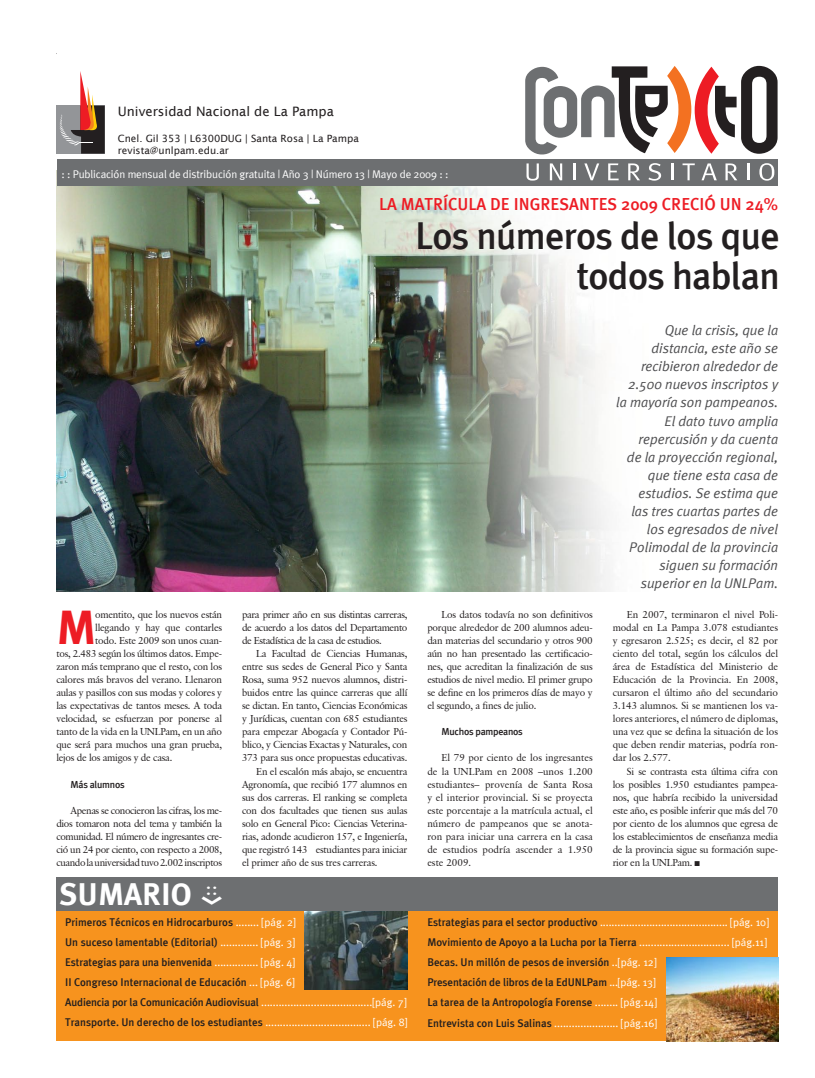
<style>
.page{position:relative;width:815px;height:1078px;background:#fff}
.page>*{position:absolute;margin:0;border:0;box-sizing:border-box;transform-origin:0 0}
.t1{font:700 47.4px "Meta Plus";color:#ed1c24}
.t2{font:47px "Meta Plus Normal";color:#fff;scale:.89 1}
.t3{font:500 38px "Meta Plus";letter-spacing:-.02em;color:#231f20}
.t4{font:700 31px "Meta Plus";color:#fff}
.t5{font:20.2px "Meta Plus Normal";color:#fff;scale:.89 1}
.t6{font:500 17px "Meta Plus";color:#ed1c24}
.t7{font:italic 14px/18px "Meta Plus Normal";color:#4d4d4f;text-align:right}
.t8{font:13px "Lucida Sans";color:#231f20}
.t9{font:11.1px "Meta Plus Normal";letter-spacing:-.01em;color:#fff}
.t10{font:11px/20px "Meta Plus Normal";color:#fff}
.t11{font:500 11px/20px "Meta Plus";color:#231f20;text-align:justify}
.t12{font:10px/13px "Classical Garamond BT";letter-spacing:-.025em;color:#231f20;text-align:justify}
.t13{font:10px/12px "Lucida Sans";color:#231f20}
.t14{font:500 10px "Meta Plus";letter-spacing:-.025em;color:#231f20}
.s1{font-family:"Meta Plus Normal";font-weight:400;color:#fff}
.s2{font-family:"Meta Plus";font-weight:500;color:#231f20}
</style>
<div class="page">
<div style="left:57px;top:909px;width:721px;height:131px;background:#f7931e"></div>
<img style="left:304px;top:909px;width:103px;height:80px">
<img style="left:57px;top:186px;width:553px;height:405px">
<div style="left:57px;top:159px;width:721px;height:27px;background:#6d6f71"></div>
<div style="left:57px;top:106px;width:48px;height:48px;background:#939598"></div>
<svg style="left:60px;top:71px;width:45px;height:83px"></svg>
<svg style="left:527px;top:163px;width:12px;height:17px"></svg>
<svg style="left:550px;top:163px;width:12px;height:17px"></svg>
<svg style="left:573px;top:163px;width:2px;height:17px"></svg>
<svg style="left:584px;top:163px;width:15px;height:17px"></svg>
<svg style="left:608px;top:163px;width:11px;height:17px"></svg>
<svg style="left:628px;top:163px;width:12px;height:17px"></svg>
<svg style="left:648px;top:163px;width:13px;height:18px"></svg>
<svg style="left:671px;top:163px;width:2px;height:17px"></svg>
<svg style="left:683px;top:163px;width:12px;height:17px"></svg>
<svg style="left:701px;top:163px;width:16px;height:17px"></svg>
<svg style="left:725px;top:163px;width:12px;height:17px"></svg>
<svg style="left:747px;top:163px;width:2px;height:17px"></svg>
<svg style="left:759px;top:163px;width:15px;height:18px"></svg>
<svg style="left:525px;top:66px;width:253px;height:88px"></svg>
<div style="left:57px;top:876px;width:721px;height:33px;background:#6d6f71"></div>
<img style="left:667px;top:957px;width:111px;height:83px">
<h3 class="t8" style="left:118px;top:104px;width:218px">Universidad Nacional de La Pampa</h3>
<p class="t13" style="left:118px;top:132px;width:243px">Cnel. Gil 353 | L6300DUG | Santa Rosa | La Pampa revista@unlpam.edu.ar</p>
<p class="t9" style="left:61px;top:167px;width:388px">: : Publicación mensual de distribución gratuita | Año 3 | Número 13 | Mayo de 2009 : :</p>
<h3 class="t6" style="left:379px;top:194px;width:400px">LA MATRÍCULA DE INGRESANTES 2009 CRECIÓ UN 24%</h3>
<h3 class="t3" style="left:415px;top:213px;width:366px">Los números de los que</h3>
<h3 class="t3" style="left:577px;top:253px;width:205px">todos hablan</h3>
<h1 class="t1" style="left:56px;top:600px;width:42px">M</h1>
<p class="t12" style="left:95px;top:608px;width:128px">omentito, que los nuevos están</p>
<p class="t12" style="left:95px;top:621px;width:128px">llegando y hay que contarles</p>
<p class="t12" style="left:95px;top:634px;width:128px">todo. Este 2009 son unos cuan-</p>
<p class="t12" style="left:56px;top:647px;width:167px">tos, 2.483 según los últimos datos. Empe-</p>
<p class="t12" style="left:56px;top:660px;width:167px">zaron más temprano que el resto, con los</p>
<p class="t12" style="left:56px;top:673px;width:167px">calores más bravos del verano. Llenaron</p>
<p class="t12" style="left:56px;top:686px;width:167px">aulas y pasillos con sus modas y colores y</p>
<p class="t12" style="left:56px;top:699px;width:167px">las expectativas de tantos meses. A toda</p>
<p class="t12" style="left:56px;top:712px;width:167px">velocidad, se esfuerzan por ponerse al</p>
<p class="t12" style="left:56px;top:725px;width:167px">tanto de la vida en la UNLPam, en un año</p>
<p class="t12" style="left:56px;top:738px;width:167px">que será para muchos una gran prueba,</p>
<p class="t12" style="left:56px;top:751px;width:118px">lejos de los amigos y de casa.</p>
<p class="t14" style="left:71px;top:778px;width:56px">Más alumnos</p>
<p class="t12" style="left:56px;top:803px;width:167px;text-indent:14px">Apenas se conocieron las cifras, los me&shy;dios tomaron nota del tema y también la comunidad. El número de ingresantes cre&shy;ció un 24 por ciento, con respecto a 2008, cuando la universidad tuvo 2.002 inscriptos</p>
<h3 class="t4" style="left:60px;top:876px;width:133px">SUMARIO</h3>
<h3 class="t5" style="left:226px;top:884px;width:14px;rotate:90deg">::</h3>
<h2 class="t2" style="left:244px;top:894px;width:16px;rotate:90deg">›</h2>
<p class="t12" style="left:242px;top:608px;width:167px">para primer año en sus distintas carreras, de acuerdo a los datos del Departamento de Estadística de la casa de estudios.</p>
<p class="t12" style="left:256px;top:647px;width:153px">La Facultad de Ciencias Humanas,</p>
<p class="t12" style="left:242px;top:660px;width:167px">entre sus sedes de General Pico y Santa</p>
<p class="t12" style="left:242px;top:673px;width:167px">Rosa, suma 952 nuevos alumnos, distri-</p>
<p class="t12" style="left:242px;top:686px;width:167px">buidos entre las quince carreras que allí</p>
<p class="t12" style="left:242px;top:699px;width:167px">se dictan. En tanto, Ciencias Económicas</p>
<p class="t12" style="left:242px;top:712px;width:167px">y Jurídicas, cuentan con 685 estudiantes</p>
<p class="t12" style="left:242px;top:725px;width:167px">para empezar Abogacía y Contador Pú-</p>
<p class="t12" style="left:242px;top:738px;width:167px">blico, y Ciencias Exactas y Naturales, con</p>
<p class="t12" style="left:242px;top:751px;width:167px">373 para sus once propuestas educativas.</p>
<p class="t12" style="left:256px;top:764px;width:153px">En el escalón más abajo, se encuentra</p>
<p class="t12" style="left:242px;top:777px;width:167px">Agronomía, que recibió 177 alumnos en</p>
<p class="t12" style="left:242px;top:790px;width:167px">sus dos carreras. El ranking se completa</p>
<p class="t12" style="left:242px;top:803px;width:167px">con dos facultades que tienen sus aulas</p>
<p class="t12" style="left:242px;top:816px;width:167px">solo en General Pico: Ciencias Veterina-</p>
<p class="t12" style="left:242px;top:829px;width:167px">rias, adonde acudieron 157, e Ingeniería,</p>
<p class="t12" style="left:242px;top:842px;width:167px">que registró 143 estudiantes para iniciar</p>
<p class="t12" style="left:242px;top:855px;width:137px">el primer año de sus tres carreras.</p>
<p class="t11" style="left:65px;top:911px;width:232px">Primeros Técnicos en Hidrocarburos <span class="s1">........ [pág. 2] </span>Un suceso lamentable (Editorial) <span class="s1">............. [pág. 3] </span>Estrategias para una bienvenida <span class="s1">............... [pág. 4] </span>II Congreso Internacional de Educación <span class="s1">... [pág. 6]</span></p>
<p class="t10" style="left:65px;top:991px;width:344px"><span class="s2">Audiencia por la Comunicación Audiovisual</span> ......................................[pág. 7]<br><span class="s2">Transporte. Un derecho de los estudiantes</span> .................................... [pág. 8]</p>
<p class="t12" style="left:427px;top:608px;width:167px;text-indent:14px">Los datos todavía no son definitivos porque alrededor de 200 alumnos adeu&shy;dan materias del secundario y otros 900 aún no han presentado las certificacio&shy;nes, que acreditan la finalización de sus estudios de nivel medio. El primer grupo se define en los primeros días de mayo y el segundo, a fines de julio.</p>
<p class="t14" style="left:441px;top:726px;width:83px">Muchos pampeanos</p>
<p class="t12" style="left:427px;top:751px;width:167px;text-indent:14px">El 79 por ciento de los ingresantes de la UNLPam en 2008 –unos 1.200 estudiantes– provenía de Santa Rosa y el interior provincial. Si se proyecta este porcentaje a la matrícula actual, el número de pampeanos que se anota&shy;ron para iniciar una carrera en la casa de estudios podría ascender a 1.950 este 2009.</p>
<p class="t7" style="left:616px;top:321px;width:163px">Que la crisis, que la distancia, este año se recibieron alrededor de<br>2.500 nuevos inscriptos y la mayoría son pampeanos.<br>El dato tuvo amplia repercusión y da cuenta<br>de la proyección regional, que tiene esta casa de estudios. Se estima que<br>las tres cuartas partes de los egresados de nivel<br>Polimodal de la provincia siguen su formación superior en la UNLPam.</p>
<p class="t12" style="left:613px;top:608px;width:167px;text-indent:14px">En 2007, terminaron el nivel Poli&shy;modal en La Pampa 3.078 estudiantes y egresaron 2.525; es decir, el 82 por ciento del total, según los cálculos del área de Estadística del Ministerio de Educación de la Provincia. En 2008, cursaron el último año del secundario 3.143 alumnos. Si se mantienen los va&shy;lores anteriores, el número de diplomas, una vez que se defina la situación de los que deben rendir materias, podría ron&shy;dar los 2.577.</p>
<p class="t12" style="left:613px;top:764px;width:167px;text-indent:14px">Si se contrasta esta última cifra con los posibles 1.950 estudiantes pampea&shy;nos, que habría recibido la universidad este año, es posible inferir que más del 70 por ciento de los alumnos que egresa de los establecimientos de enseñanza media de la provincia sigue su formación supe&shy;rior en la UNLPam.</p>
<p class="t10" style="left:427px;top:911px;width:343px"><span class="s2">Estrategias para el sector productivo</span> ............................................ [pág. 10]<br><span class="s2">Movimiento de Apoyo a la Lucha por la Tierra</span> ............................... [pág.11]</p>
<p class="t11" style="left:427px;top:951px;width:231px">Becas. Un millón de pesos de inversión <span class="s1">..[pág. 12] </span>Presentación de libros de la EdUNLPam <span class="s1">...[pág. 13] </span>La tarea de la Antropología Forense <span class="s1">........ [pág.14]</span></p>
<p class="t10" style="left:427px;top:1012px;width:231px"><span class="s2">Entrevista con Luis Salinas</span> ...................... [pág.16]</p>
</div>
